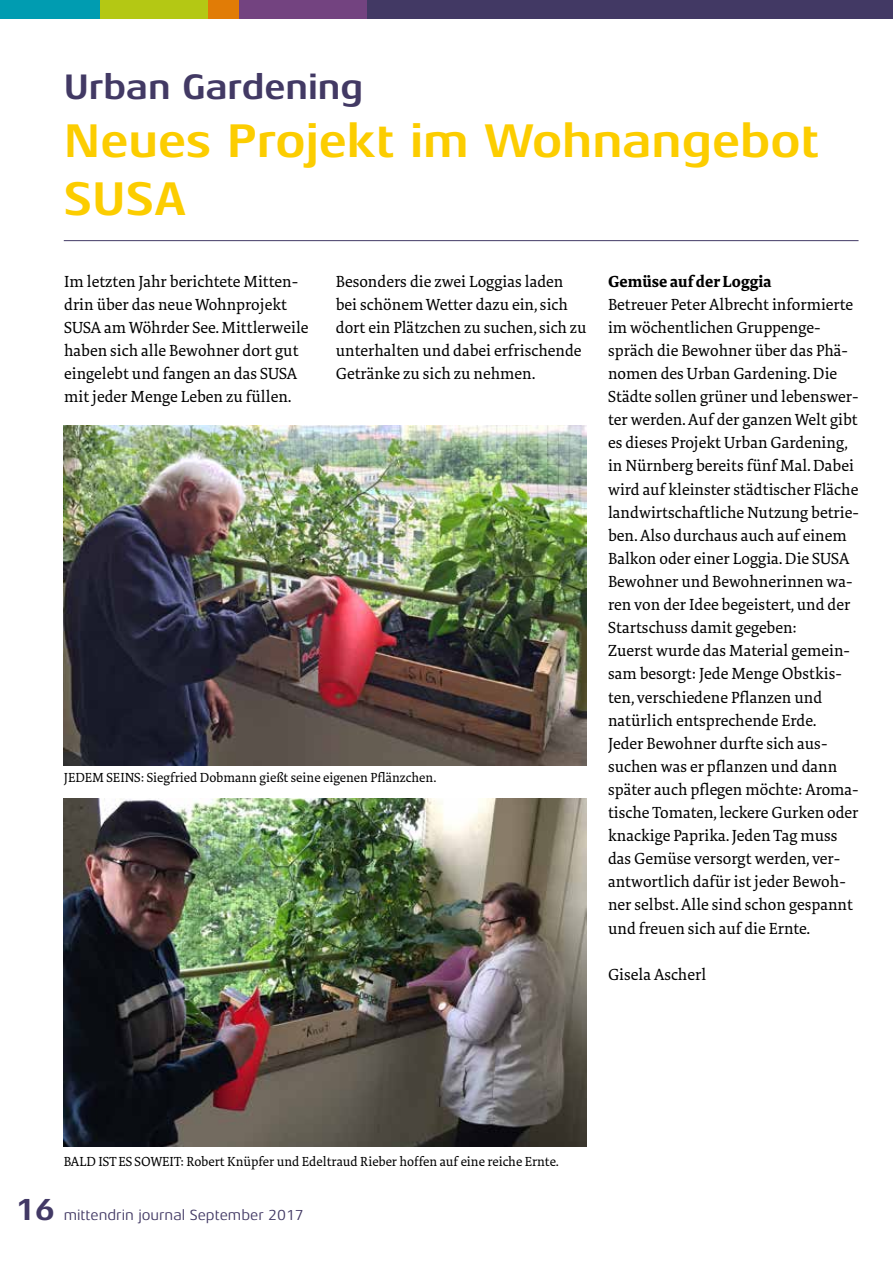
<style>
.page{position:relative;width:893px;height:1263px;background:#fff}
.page>*{position:absolute;margin:0;border:0;box-sizing:border-box;transform-origin:0 0}
.t1{font:700 48px/57.6px "Aeonis LT Pro";color:#fccd00}
.t2{font:700 36px "Aeonis LT Pro";color:#423964}
.t3{font:16.5px/23.1px "Tundra OT";color:#000}
.t4{font:700 16.5px "Tundra OT";color:#000}
.t5{font:15px "Aeonis LT Pro";color:#423964}
.t6{font:13.5px "Tundra OT";color:#000}
.s1{font-weight:700;font-size:31.5px;color:#423965}
</style>
<div class="page">
<div style="left:239px;top:0;width:128px;height:19px;background:#734380"></div>
<div style="left:207px;top:0;width:32px;height:19px;background:#e17c06"></div>
<div style="left:99px;top:0;width:108px;height:19px;background:#b4c814"></div>
<div style="left:0;top:0;width:99px;height:19px;background:#009cb1"></div>
<div style="left:367px;top:0;width:526px;height:19px;background:#423964"></div>
<hr style="left:64px;top:240px;width:794px;height:1px;background:#423965">
<img style="left:64px;top:426px;width:523px;height:340px">
<img style="left:64px;top:798px;width:523px;height:348px">
<h2 class="t2" style="left:64px;top:67px;width:301px">Urban Gardening</h2>
<h1 class="t1" style="left:64px;top:112px;width:757px">Neues Projekt im Wohnangebot<br>SUSA</h1>
<p class="t3" style="left:64px;top:270px;width:246px">Im letzten Jahr berichtete Mitten&shy;drin über das neue Wohnprojekt<br>SUSA am Wöhrder See. Mittlerweile haben sich alle Bewohner dort gut eingelebt und fangen an das SUSA mit jeder Menge Leben zu füllen.</p>
<p class="t3" style="left:336px;top:270px;width:252px">Besonders die zwei Loggias laden bei schönem Wetter dazu ein, sich dort ein Plätzchen zu suchen, sich zu unterhalten und dabei erfrischende Getränke zu sich zu nehmen.</p>
<p class="t6" style="left:64px;top:769px;width:374px">JEDEM SEINS: Siegfried Dobmann gießt seine eigenen Pflänzchen.</p>
<p class="t4" style="left:608px;top:271px;width:165px">Gemüse auf der Loggia</p>
<p class="t3" style="left:608px;top:293px;width:252px">Betreuer Peter Albrecht informierte im wöchentlichen Gruppenge&shy;spräch die Bewohner über das Phä&shy;nomen des Urban Gardening. Die Städte sollen grüner und lebenswer&shy;ter werden. Auf der ganzen Welt gibt es dieses Projekt Urban Gardening, in Nürnberg bereits fünf Mal. Dabei wird auf kleinster städtischer Fläche landwirtschaftliche Nutzung betrie&shy;ben. Also durchaus auch auf einem Balkon oder einer Loggia. Die SUSA Bewohner und Bewohnerinnen wa&shy;ren von der Idee begeistert, und der Startschuss damit gegeben:<br>Zuerst wurde das Material gemein&shy;sam besorgt: Jede Menge Obstkis&shy;ten, verschiedene Pflanzen und natürlich entsprechende Erde.<br>Jeder Bewohner durfte sich aus&shy;suchen was er pflanzen und dann später auch pflegen möchte: Aroma&shy;tische Tomaten, leckere Gurken oder knackige Paprika. Jeden Tag muss das Gemüse versorgt werden, ver&shy;antwortlich dafür ist jeder Bewoh&shy;ner selbst. Alle sind schon gespannt und freuen sich auf die Ernte.</p>
<p class="t3" style="left:608px;top:963px;width:100px">Gisela Ascherl</p>
<p class="t6" style="left:64px;top:1154px;width:497px">BALD IST ES SOWEIT: Robert Knüpfer und Edeltraud Rieber hoffen auf eine reiche Ernte.</p>
<p class="t5" style="left:15px;top:1206px;width:290px"><span class="s1">16</span> mittendrin journal September 2017</p>
</div>
